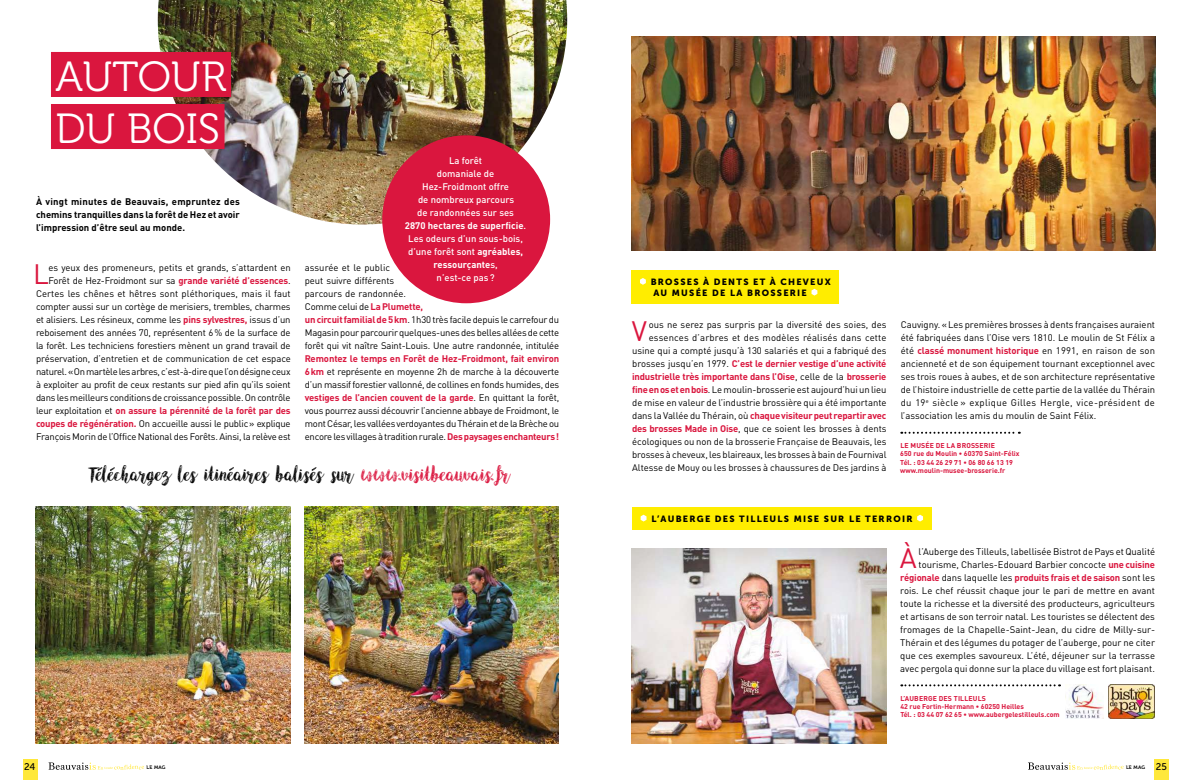
<style>
.page{position:relative;width:1191px;height:780px;background:#fff}
.page>*{position:absolute;margin:0;border:0;box-sizing:border-box;transform-origin:0 0}
.t1{font:42px/52px "Museo 300";color:#fff}
.t2{font:27.8px "DIN Pro";color:#da163e}
.t3{font:20px "Angeline Vintage";color:#000}
.t4{font:9.7px "Museo Sans 500";color:#000}
.t5{font:9.5px/13px "DIN Pro";letter-spacing:-.01em;color:#000;text-align:right}
.t6{font:500 9.5px/13px "DIN Pro";color:#fff;text-align:center}
.t7{font:700 9.5px/13px "DIN Pro";color:#000;text-align:justify}
.t8{font:9px/10.8px "Museo Sans 900";letter-spacing:.14em;color:#000}
.t9{font:700 7px/8.4px "DIN Pro";color:#da163e}
.t10{font:4.9px "Museo 700";letter-spacing:.035em;color:#000}
.s1{font-weight:700}
.s2{font-weight:700;color:#da163e}
.s3{color:#da163e}
.s4{font-family:"Museo Sans 500";font-size:9.7px}
</style>
<div class="page">
<div style="left:23px;top:758px;width:14px;height:22px;background:#ffe83b"></div>
<div style="left:1154px;top:759px;width:14px;height:21px;background:#ffe83b"></div>
<svg style="left:48px;top:762px;width:96px;height:7px"></svg>
<svg style="left:1028px;top:762px;width:95px;height:7px"></svg>
<img style="left:158px;top:0;width:409px;height:224px">
<div style="left:51px;top:52px;width:180px;height:45px;background:#da163e"></div>
<div style="left:51px;top:104px;width:173px;height:45px;background:#da163e"></div>
<div style="left:382px;top:135px;width:168px;height:168px;background:#da163e;border-radius:50%"></div>
<svg style="left:110px;top:467px;width:5px;height:4px"></svg>
<svg style="left:97px;top:467px;width:5px;height:4px"></svg>
<svg style="left:311px;top:467px;width:5px;height:4px"></svg>
<svg style="left:229px;top:467px;width:5px;height:4px"></svg>
<img style="left:36px;top:506px;width:255px;height:238px">
<img style="left:305px;top:506px;width:254px;height:238px">
<img style="left:631px;top:548px;width:255px;height:196px">
<img style="left:631px;top:36px;width:524px;height:214px">
<img style="left:1065px;top:684px;width:38px;height:34px">
<img style="left:1108px;top:684px;width:46px;height:34px">
<div style="left:632px;top:506px;width:299px;height:23px;background:#ffed00"></div>
<svg style="left:640px;top:514px;width:6px;height:7px"></svg>
<svg style="left:917px;top:514px;width:6px;height:7px"></svg>
<div style="left:631px;top:270px;width:208px;height:33px;background:#ffed00"></div>
<svg style="left:640px;top:278px;width:6px;height:7px"></svg>
<svg style="left:811px;top:289px;width:6px;height:6px"></svg>
<svg style="left:901px;top:431px;width:118px;height:2px"></svg>
<svg style="left:901px;top:684px;width:159px;height:2px"></svg>
<h1 class="t1" style="left:56px;top:52px;width:172px">AUTOUR<br>DU BOIS</h1>
<p class="t6" style="left:405px;top:153px;width:123px">La forêt<br>domaniale de<br>Hez-Froidmont offre<br>de nombreux parcours<br>de randonnées sur ses<br><span class="s1">2870 hectares de superficie</span>.<br>Les odeurs d’un sous-bois, d’une forêt sont <span class="s1">agréables, ressourçante</span>s,<br>n’est-ce pas?</p>
<p class="t7" style="left:36px;top:194px;width:205px">À vingt minutes de Beauvais, empruntez des chemins tranquilles dans la forêt de Hez et avoir l’impression d’être seul au monde.</p>
<p class="t5" style="left:36px;top:260px;width:256px">es yeux des promeneurs, petits et grands, s’attardent en Forêt de Hez-Froidmont sur sa <span class="s2">grande variété d’essences</span>.<br>Certes les chênes et hêtres sont pléthoriques, mais il faut compter aussi sur un cortège de merisiers, trembles, charmes et alisiers. Les résineux, comme les <span class="s2">pins sylvestres,</span> issus d’un reboisement des années 70, représentent 6% de la surface de la forêt. Les techniciens forestiers mènent un grand travail de préservation, d’entretien et de communication de cet espace naturel. «On martèle les arbres, c’est-à-dire que l’on désigne ceux à exploiter au profit de ceux restants sur pied afin qu’ils soient dans les meilleurs conditions de croissance possible. On contrôle leur exploitation et <span class="s2">on assure la pérennité de la forêt par des coupes de régénération.</span> On accueille aussi le public» explique François Morin de l’Office National des Forêts. Ainsi, la relève est</p>
<p class="t5" style="left:305px;top:260px;width:256px;text-align:left">assurée et le public<br>peut suivre différents<br>parcours de randonnée.<br>Comme celui de <span class="s2">La Plumette,<br>un circuit familial de 5km</span>. 1h30 très facile depuis le carrefour du Magasin pour parcourir quelques-unes des belles allées de cette forêt qui vit naître Saint-Louis. Une autre randonnée, intitulée</p>
<h2 class="t2" style="left:33px;top:252px;width:17px">L</h2>
<p class="t5" style="left:305px;top:351px;width:256px;text-align:justify"><span class="s2">Remontez le temps en Forêt de Hez-Froidmont, fait environ 6km</span> et représente en moyenne 2h de marche à la découverte d’un massif forestier vallonné, de collines en fonds humides, des <span class="s2">vestiges de l’ancien couvent de la garde</span>. En quittant la forêt, vous pourrez aussi découvrir l’ancienne abbaye de Froidmont, le mont César, les vallées verdoyantes du Thérain et de la Brèche ou encore les villages à tradition rurale. <span class="s2">Des paysages enchanteurs!</span></p>
<h3 class="t3" style="left:86px;top:461px;width:424px">Telechargez les itineaires balises sur <span class="s3">www.visitbeauvais.fr</span></h3>
<p class="t8" style="left:653px;top:276px;width:179px;text-indent:-3px">BROSSES À DENTS ET À CHEVEUX<br>AU MUSÉE DE LA BROSSERIE</p>
<p class="t5" style="left:632px;top:317px;width:256px">ous ne serez pas surpris par la diversité des soies, des essences d’arbres et des modèles réalisés dans cette usine qui a compté jusqu’à 130 salariés et qui a fabriqué des brosses jusqu’en 1979. <span class="s2">C’est le dernier vestige d’une activité industrielle très importante dans l’Oise</span>, celle de la <span class="s2">brosserie fine en os et en bois</span>. Le moulin-brosserie est aujourd’hui un lieu de mise en valeur de l’industrie brossière qui a été importante dans la Vallée du Thérain, où <span class="s2">chaque visiteur peut repartir avec des brosses Made in Oise</span>, que ce soient les brosses à dents écologiques ou non de la brosserie Française de Beauvais, les brosses à cheveux, les blaireaux, les brosses à bain de Fournival Altesse de Mouy ou les brosses à chaussures de Des jardins à</p>
<p class="t5" style="left:900px;top:317px;width:256px;text-align:justify">Cauvigny. «Les premières brosses à dents françaises auraient été fabriquées dans l’Oise vers 1810. Le moulin de St Félix a été <span class="s2">classé monument historique</span> en 1991, en raison de son ancienneté et de son équipement tournant exceptionnel avec ses trois roues à aubes, et de son architecture représentative de l’histoire industrielle de cette partie de la vallée du Thérain du 19<sup>e</sup> siècle » explique Gilles Hergle, vice-président de l’association les amis du moulin de Saint Félix.</p>
<h2 class="t2" style="left:632px;top:309px;width:17px">V</h2>
<p class="t9" style="left:900px;top:440px;width:121px">LE MUSÉE DE LA BROSSERIE<br>650 rue du Moulin • 60370 Saint-Félix<br>Tél. : 03 44 26 29 71 • 06 80 66 13 19 www.moulin-musee-brosserie.fr</p>
<p class="t8" style="left:651px;top:513px;width:263px">L’AUBERGE DES TILLEULS MISE SUR LE TERROIR</p>
<h2 class="t2" style="left:900px;top:536px;width:18px">À</h2>
<p class="t5" style="left:900px;top:544px;width:256px">l’Auberge des Tilleuls, labellisée Bistrot de Pays et Qualité tourisme, Charles-Edouard Barbier concocte <span class="s2">une cuisine régionale</span> dans laquelle les <span class="s2">produits frais et de saison</span> sont les rois. Le chef réussit chaque jour le pari de mettre en avant toute la richesse et la diversité des producteurs, agriculteurs et artisans de son terroir natal. Les touristes se délectent des fromages de la Chapelle-Saint-Jean, du cidre de Milly-sur-Thérain et des légumes du potager de l’auberge, pour ne citer que ces exemples savoureux. L’été, déjeuner sur la terrasse avec pergola qui donne sur la place du village est fort plaisant.</p>
<p class="t9" style="left:900px;top:693px;width:161px">L’AUBERGE DES TILLEULS<br>42 rue Fortin-Hermann • 60250 Heilles<br>Tél. : 03 44 07 62 65 • www.aubergelestilleuls.com</p>
<p class="t4" style="left:24px;top:761px;width:13px">24</p>
<p class="t10" style="left:146px;top:764px;width:21px">LE MAG</p>
<p class="t10" style="left:1126px;top:764px;width:42px">LE MAG <span class="s4">25</span></p>
</div>
